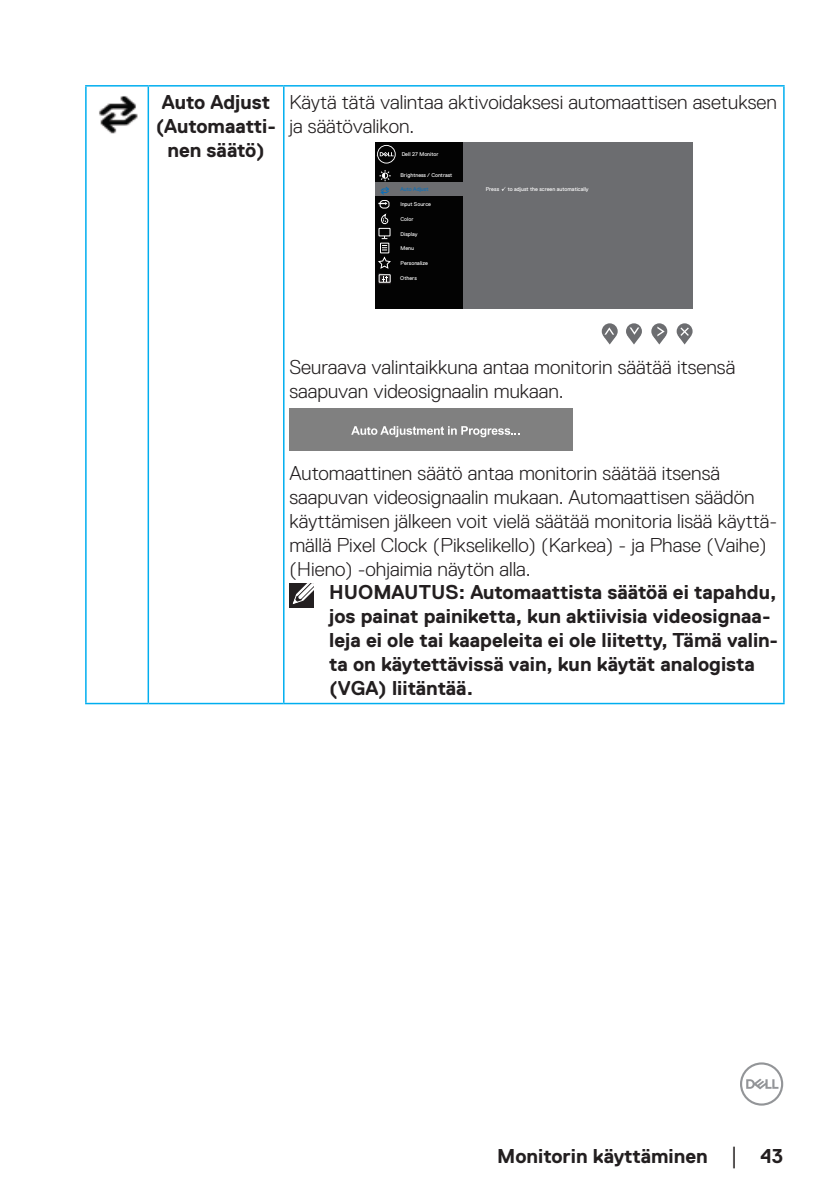
<style>
.page{position:relative;width:840px;height:1191px;background:#fff}
.page>*{position:absolute;margin:0;border:0;box-sizing:border-box;transform-origin:0 0}
.text_OSD_table{font:300 20px/24px "Dell Replica";color:#231f20}
.note_OSD{font:700 20px/24px "Dell Replica";color:#231f20}
.text_OSD_table-2{font:700 20px/24px "Dell Replica";color:#231f20;text-align:center}
.t1{font:5.4px "Dell Replica";color:#fff}
.t2{font:5.4px "Dell Replica";color:#0c6fb8}
.s1{font-family:"Times New Roman";font-weight:400;font-size:18px}
</style>
<div class="page">
<svg style="left:740px;top:1062px;width:42px;height:43px"></svg>
<hr style="left:85px;top:87px;width:2px;height:616px;background:#00aeef">
<hr style="left:147px;top:87px;width:2px;height:616px;background:#00aeef">
<hr style="left:283px;top:87px;width:1px;height:616px;background:#00aeef">
<hr style="left:782px;top:87px;width:2px;height:616px;background:#00aeef">
<hr style="left:85px;top:85px;width:63px;height:2px;background:#00aeef">
<hr style="left:85px;top:703px;width:63px;height:1px;background:#00aeef">
<hr style="left:148px;top:85px;width:135px;height:2px;background:#00aeef">
<hr style="left:283px;top:85px;width:501px;height:2px;background:#00aeef">
<hr style="left:148px;top:703px;width:135px;height:1px;background:#00aeef">
<hr style="left:283px;top:703px;width:501px;height:1px;background:#00aeef">
<img style="left:99px;top:96px;width:39px;height:38px">
<div style="left:375px;top:142px;width:317px;height:166px;background:#6c6d70"></div>
<div style="left:375px;top:142px;width:87px;height:166px;background:#030303"></div>
<svg style="left:378px;top:202px;width:9px;height:3px"></svg>
<div style="left:375px;top:182px;width:88px;height:14px;background:#6c6d70"></div>
<div style="left:378px;top:228px;width:12px;height:8px;border:1px solid #fff"></div>
<svg style="left:381px;top:236px;width:6px;height:3px"></svg>
<svg style="left:601px;top:323px;width:16px;height:16px"></svg>
<svg style="left:625px;top:323px;width:16px;height:16px"></svg>
<svg style="left:651px;top:323px;width:16px;height:16px"></svg>
<svg style="left:676px;top:323px;width:16px;height:16px"></svg>
<svg style="left:603px;top:327px;width:12px;height:17px"></svg>
<svg style="left:652px;top:326px;width:13px;height:18px"></svg>
<svg style="left:627px;top:327px;width:12px;height:17px"></svg>
<svg style="left:678px;top:326px;width:12px;height:18px"></svg>
<div style="left:379px;top:200px;width:10px;height:8px;border:1px solid #fff;border-radius:3px"></div>
<svg style="left:379px;top:214px;width:9px;height:14px"></svg>
<div style="left:380px;top:242px;width:9px;height:11px;border:1px solid #fff"></div>
<svg style="left:378px;top:245px;width:13px;height:39px"></svg>
<svg style="left:377px;top:145px;width:18px;height:19px"></svg>
<svg style="left:379px;top:170px;width:11px;height:25px"></svg>
<div style="left:289px;top:408px;width:284px;height:42px;background:#808080"></div>
<svg style="left:351px;top:426px;width:168px;height:11px"></svg>
<div style="left:289px;top:583px;width:24px;height:24px;background:#231f20"></div>
<svg style="left:292px;top:583px;width:22px;height:22px"></svg>
<p class="text_OSD_table-2" style="left:156px;top:90px;width:121px">Auto Adjust (Automaatti&shy;nen säätö)</p>
<p class="text_OSD_table" style="left:289px;top:90px;width:488px">Käytä tätä valintaa aktivoidaksesi automaattisen asetuksen ja säätövalikon.</p>
<p class="t1" style="left:401px;top:151px;width:38px">Dell 27 Monitor</p>
<p class="t1" style="left:400px;top:172px;width:53px">Brightness / Contrast</p>
<p class="t2" style="left:400px;top:186px;width:29px">Auto Adjust</p>
<p class="t1" style="left:400px;top:201px;width:32px">Input Source</p>
<p class="t1" style="left:400px;top:216px;width:14px">Color</p>
<p class="t1" style="left:400px;top:231px;width:19px">Display</p>
<p class="t1" style="left:400px;top:245px;width:15px">Menu</p>
<p class="t1" style="left:400px;top:260px;width:29px">Personalize</p>
<p class="t1" style="left:400px;top:275px;width:18px">Others</p>
<p class="t1" style="left:485px;top:186px;width:15px">Press</p>
<p class="t1" style="left:507px;top:186px;width:82px">to adjust the screen automatically</p>
<p class="text_OSD_table" style="left:289px;top:355px;width:447px">Seuraava valintaikkuna antaa monitorin säätää itsensä saapuvan videosignaalin mukaan.</p>
<p class="text_OSD_table" style="left:289px;top:461px;width:489px">Automaattinen säätö antaa monitorin säätää itsensä saapuvan videosignaalin mukaan. Automaattisen säädön käyttämisen jälkeen voit vielä säätää monitoria lisää käyttä&shy;mällä Pixel Clock (Pikselikello) (Karkea) - ja Phase (Vaihe) (Hieno) -ohjaimia näytön alla.</p>
<p class="note_OSD" style="left:329px;top:580px;width:450px">HUOMAUTUS: Automaattista säätöä ei tapahdu, jos painat painiketta, kun aktiivisia videosignaa&shy;leja ei ole tai kaapeleita ei ole liitetty, Tämä valin&shy;ta on käytettävissä vain, kun käytät analogista (VGA) liitäntää.</p>
<p class="note_OSD" style="left:497px;top:1143px;width:287px">Monitorin käyttäminen <span class="s1">│</span> 43</p>
</div>
